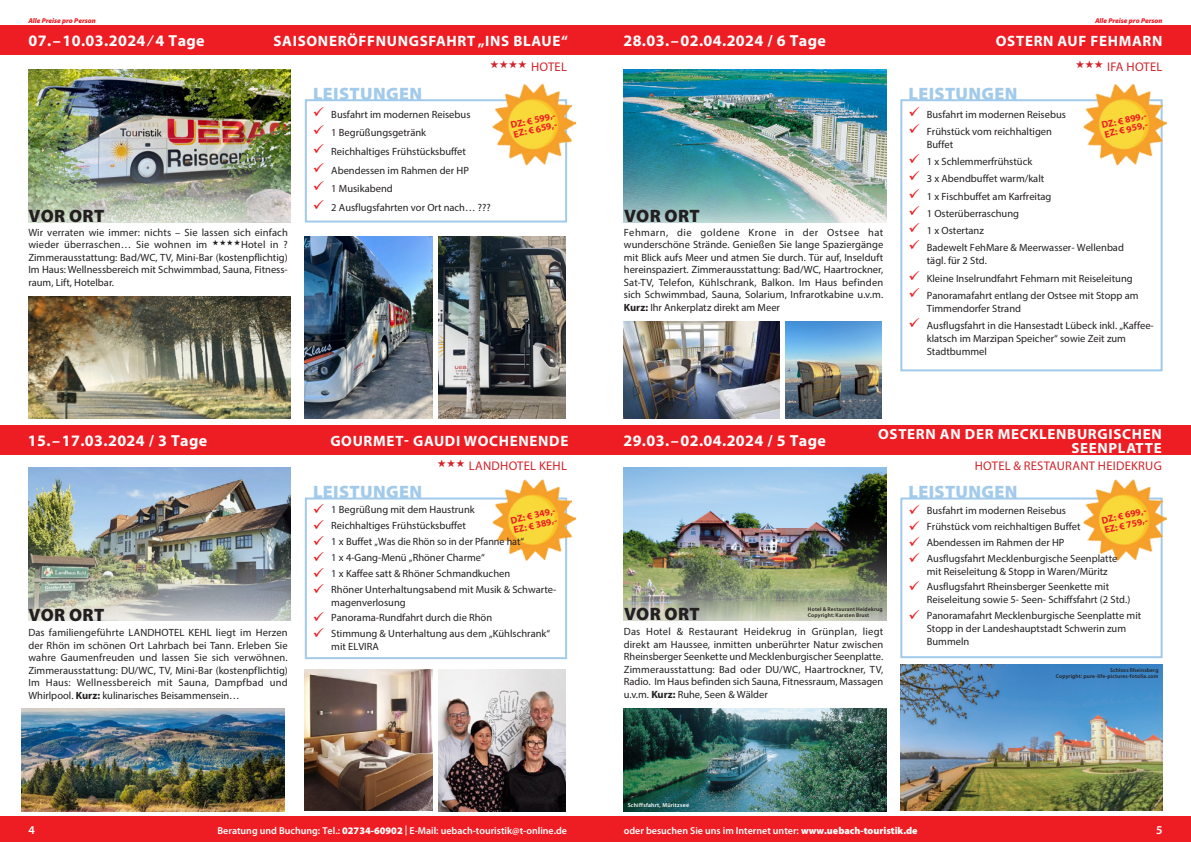
<style>
.page{position:relative;width:1191px;height:842px;background:#fff}
.page>*{position:absolute;margin:0;border:0;box-sizing:border-box;transform-origin:0 0}
.t1{font:900 18px "Myriad Pro";letter-spacing:.02em;color:#a2caeb}
.t2{font:900 18px "Myriad Pro";letter-spacing:.02em;color:#231f20}
.t3{font:700 16px "Myriad Pro";letter-spacing:.025em;color:#fff}
.t4{font:700 15px "Myriad Pro";letter-spacing:.045em;color:#fff}
.t5{font:700 14.7px/14px "Myriad Pro";letter-spacing:.045em;color:#fff;text-align:right}
.t6{font:12.6px "Myriad Pro";letter-spacing:.02em;color:#d1232a}
.t7{font:600 12px "Myriad Pro";color:#fff}
.t8{font:10.5px/12.5px "Myriad Pro";color:#231f20}
.t9{font:600 10px "Myriad Pro";color:#fff}
.t10{font:700 9.7px/9.7px "Myriad Pro";color:#ee1d23}
.t11{font:italic 900 7px "Myriad Pro";color:#ee1d23}
.t12{font:600 5.8px "Myriad Pro";letter-spacing:.04em;color:#fff}
.t13{font:600 5.5px/6px "Myriad Pro";letter-spacing:.03em;color:#231f20}
.s1{color:#ee1d23}
.s2{font-weight:700}
.s3{font-weight:900}
</style>
<div class="page">
<div style="left:0;top:816px;width:1191px;height:26px;background:#ee1d23"></div>
<div style="left:305px;top:497px;width:262px;height:162px;border:2px solid #a2caeb"></div>
<img style="left:485px;top:479px;width:92px;height:90px">
<div style="left:0;top:26px;width:595px;height:29px;background:#ee1d23"></div>
<img style="left:28px;top:296px;width:263px;height:122px">
<img style="left:28px;top:69px;width:263px;height:154px">
<div style="left:305px;top:99px;width:262px;height:124px;border:2px solid #a2caeb"></div>
<img style="left:485px;top:83px;width:92px;height:91px">
<img style="left:438px;top:237px;width:128px;height:181px">
<div style="left:0;top:425px;width:595px;height:30px;background:#ee1d23"></div>
<img style="left:28px;top:468px;width:263px;height:153px">
<div style="left:595px;top:26px;width:596px;height:29px;background:#ee1d23"></div>
<img style="left:624px;top:322px;width:156px;height:96px">
<img style="left:624px;top:69px;width:262px;height:154px">
<div style="left:900px;top:99px;width:262px;height:272px;border:2px solid #a2caeb"></div>
<img style="left:1075px;top:83px;width:92px;height:91px">
<div style="left:595px;top:425px;width:596px;height:30px;background:#ee1d23"></div>
<img style="left:624px;top:468px;width:262px;height:153px">
<div style="left:900px;top:497px;width:262px;height:161px;border:2px solid #a2caeb"></div>
<img style="left:1075px;top:479px;width:92px;height:90px">
<img style="left:900px;top:665px;width:262px;height:145px">
<img style="left:305px;top:237px;width:127px;height:181px">
<img style="left:22px;top:708px;width:262px;height:103px">
<img style="left:438px;top:669px;width:128px;height:142px">
<img style="left:305px;top:669px;width:127px;height:142px">
<img style="left:785px;top:322px;width:97px;height:96px">
<img style="left:624px;top:708px;width:262px;height:103px">
<p class="t11" style="left:28px;top:16px;width:69px">Alle Preise pro Person</p>
<p class="t11" style="left:1095px;top:16px;width:69px">Alle Preise pro Person</p>
<h2 class="t3" style="left:623px;top:31px;width:204px">28.03.–02.04.2024 / 6 Tage</h2>
<h3 class="t4" style="left:996px;top:31px;width:168px">OSTERN AUF FEHMARN</h3>
<h2 class="t3" style="left:29px;top:31px;width:178px">07.–10.03.2024 / 4 Tage</h2>
<h3 class="t4" style="left:273px;top:31px;width:296px">SAISONERÖFFNUNGSFAHRT „INS BLAUE“</h3>
<p class="t6" style="left:531px;top:59px;width:37px">HOTEL</p>
<p class="t6" style="left:1107px;top:59px;width:57px">IFA HOTEL</p>
<h1 class="t2" style="left:29px;top:204px;width:77px">VOR ORT</h1>
<p class="t8" style="left:28px;top:226px;width:261px">Wir verraten wie immer: nichts – Sie lassen sich einfach wieder überraschen… Sie wohnen im</p>
<p class="t8" style="left:28px;top:238px;width:261px;text-align:justify;text-indent:213px">Hotel in ?<br>Zimmerausstattung: Bad/WC, TV, Mini-Bar (kostenpflichtig)<br>Im Haus: Wellnessbereich mit Schwimmbad, Sauna, Fitness&shy;raum, Lift, Hotelbar.</p>
<h1 class="t1" style="left:313px;top:82px;width:110px">LEISTUNGEN</h1>
<p class="t8" style="left:313px;top:108px;width:159px"><span class="s1">✓</span> Busfahrt im modernen Reisebus</p>
<p class="t8" style="left:313px;top:126px;width:115px"><span class="s1">✓</span> 1 Begrüßungsgetränk</p>
<p class="t8" style="left:313px;top:145px;width:155px"><span class="s1">✓</span> Reichhaltiges Frühstücksbuffet</p>
<p class="t8" style="left:313px;top:164px;width:158px"><span class="s1">✓</span> Abendessen im Rahmen der HP</p>
<p class="t8" style="left:313px;top:182px;width:81px"><span class="s1">✓</span> 1 Musikabend</p>
<p class="t8" style="left:313px;top:201px;width:179px"><span class="s1">✓</span> 2 Ausflugsfahrten vor Ort nach… ???</p>
<p class="t10" style="left:510px;top:120px;width:47px;rotate:-13deg">DZ: € 599,-<br>EZ: € 659,-</p>
<h1 class="t2" style="left:624px;top:204px;width:77px">VOR ORT</h1>
<p class="t8" style="left:624px;top:226px;width:261px;text-align:justify">Fehmarn, die goldene Krone in der Ostsee hat wunderschöne Strände. Genießen Sie lange Spaziergänge mit Blick aufs Meer und atmen Sie durch. Tür auf, Inselduft hereinspaziert. Zimmerausstattung: Bad/WC, Haartrockner, Sat-TV, Telefon, Kühlschrank, Balkon. Im Haus befinden sich Schwimmbad, Sauna, Solarium, Infrarotkabine u.v.m.<br><span class="s2">Kurz:</span> Ihr Ankerplatz direkt am Meer</p>
<h1 class="t1" style="left:908px;top:82px;width:110px">LEISTUNGEN</h1>
<p class="t8" style="left:908px;top:108px;width:159px"><span class="s1">✓</span> Busfahrt im modernen Reisebus</p>
<p class="t8" style="left:926px;top:125px;width:127px;line-height:13px;text-indent:-18px"><span class="s1">✓</span> Frühstück vom reichhaltigen<br>Buffet</p>
<p class="t8" style="left:908px;top:155px;width:125px"><span class="s1">✓</span> 1 x Schlemmerfrühstück</p>
<p class="t8" style="left:908px;top:172px;width:137px"><span class="s1">✓</span> 3 x Abendbuffet warm/kalt</p>
<p class="t8" style="left:908px;top:190px;width:145px"><span class="s1">✓</span> 1 x Fischbuffet am Karfreitag</p>
<p class="t8" style="left:908px;top:207px;width:112px"><span class="s1">✓</span> 1 Osterüberraschung</p>
<p class="t8" style="left:908px;top:224px;width:77px"><span class="s1">✓</span> 1 x Ostertanz</p>
<p class="t8" style="left:926px;top:241px;width:199px;line-height:13px;text-indent:-18px"><span class="s1">✓</span> Badewelt FehMare &amp; Meerwasser- Wellenbad tägl. für 2 Std.</p>
<p class="t8" style="left:908px;top:272px;width:226px"><span class="s1">✓</span> Kleine Inselrundfahrt Fehmarn mit Reiseleitung</p>
<p class="t8" style="left:926px;top:289px;width:213px;line-height:13px;text-indent:-18px"><span class="s1">✓</span> Panoramafahrt entlang der Ostsee mit Stopp am<br>Timmendorfer Strand</p>
<p class="t8" style="left:926px;top:319px;width:228px;line-height:13px;text-indent:-18px"><span class="s1">✓</span> Ausflugsfahrt in die Hansestadt Lübeck inkl. „Kaffee&shy;klatsch im Marzipan Speicher“ sowie Zeit zum<br>Stadtbummel</p>
<p class="t10" style="left:1100px;top:120px;width:47px;rotate:-13deg">DZ: € 899,-<br>EZ: € 959,-</p>
<h2 class="t3" style="left:28px;top:430px;width:181px">15.–17.03.2024 / 3 Tage</h2>
<h3 class="t4" style="left:330px;top:431px;width:239px">GOURMET- GAUDI WOCHENENDE</h3>
<h2 class="t3" style="left:623px;top:430px;width:204px">29.03.–02.04.2024 / 5 Tage</h2>
<h3 class="t5" style="left:878px;top:426px;width:285px">OSTERN AN DER MECKLENBURGISCHEN<br>SEENPLATTE</h3>
<h1 class="t2" style="left:29px;top:603px;width:77px">VOR ORT</h1>
<p class="t8" style="left:28px;top:626px;width:261px;text-align:justify">Das familiengeführte LANDHOTEL KEHL liegt im Herzen der Rhön im schönen Ort Lahrbach bei Tann. Erleben Sie wahre Gaumenfreuden und lassen Sie sich verwöhnen.<br>Zimmerausstattung: DU/WC, TV, Mini-Bar (kostenpflichtig)<br>Im Haus: Wellnessbereich mit Sauna, Dampfbad und Whirlpool. <span class="s2">Kurz:</span> kulinarisches Beisammensein…</p>
<p class="t6" style="left:469px;top:458px;width:100px">LANDHOTEL KEHL</p>
<h1 class="t1" style="left:313px;top:479px;width:110px">LEISTUNGEN</h1>
<p class="t8" style="left:313px;top:503px;width:163px"><span class="s1">✓</span> 1 Begrüßung mit dem Haustrunk</p>
<p class="t8" style="left:313px;top:519px;width:155px"><span class="s1">✓</span> Reichhaltiges Frühstücksbuffet</p>
<p class="t8" style="left:313px;top:535px;width:213px"><span class="s1">✓</span> 1 x Buffet „Was die Rhön so in der Pfanne hat“</p>
<p class="t8" style="left:313px;top:551px;width:173px"><span class="s1">✓</span> 1 x 4-Gang-Menü „Rhöner Charme“</p>
<p class="t8" style="left:313px;top:567px;width:199px"><span class="s1">✓</span> 1 x Kaffee satt &amp; Rhöner Schmandkuchen</p>
<p class="t8" style="left:331px;top:582px;width:226px;line-height:13px;text-indent:-18px"><span class="s1">✓</span> Rhöner Unterhaltungsabend mit Musik &amp; Schwarte&shy;magenverlosung</p>
<p class="t8" style="left:313px;top:611px;width:181px"><span class="s1">✓</span> Panorama-Rundfahrt durch die Rhön</p>
<p class="t8" style="left:331px;top:627px;width:220px;line-height:13px;text-indent:-18px"><span class="s1">✓</span> Stimmung &amp; Unterhaltung aus dem „Kühlschrank“ mit ELVIRA</p>
<p class="t10" style="left:510px;top:516px;width:47px;rotate:-13deg">DZ: € 349,-<br>EZ: € 389,-</p>
<h1 class="t2" style="left:624px;top:602px;width:77px">VOR ORT</h1>
<p class="t13" style="left:808px;top:606px;width:76px">Hotel &amp; Restaurant Heidekrug<br>Copyright: Karsten Brust</p>
<p class="t8" style="left:624px;top:625px;width:261px;text-align:justify">Das Hotel &amp; Restaurant Heidekrug in Grünplan, liegt direkt am Haussee, inmitten unberührter Natur zwischen Rheinsberger Seenkette und Mecklenburgischer Seenplatte.<br>Zimmerausstattung: Bad oder DU/WC, Haartrockner, TV, Radio. Im Haus befinden sich Sauna, Fitnessraum, Massagen u.v.m. <span class="s2">Kurz:</span> Ruhe, Seen &amp; Wälder</p>
<p class="t6" style="left:974px;top:458px;width:188px">HOTEL &amp; RESTAURANT HEIDEKRUG</p>
<p class="t10" style="left:1100px;top:516px;width:47px;rotate:-13deg">DZ: € 699,-<br>EZ: € 759,-</p>
<h1 class="t1" style="left:908px;top:480px;width:110px">LEISTUNGEN</h1>
<p class="t8" style="left:908px;top:504px;width:159px"><span class="s1">✓</span> Busfahrt im modernen Reisebus</p>
<p class="t8" style="left:908px;top:520px;width:174px"><span class="s1">✓</span> Frühstück vom reichhaltigen Buffet</p>
<p class="t8" style="left:908px;top:536px;width:158px"><span class="s1">✓</span> Abendessen im Rahmen der HP</p>
<p class="t8" style="left:926px;top:551px;width:192px;line-height:13px;text-indent:-18px"><span class="s1">✓</span> Ausflugsfahrt Mecklenburgische Seenplatte mit Reiseleitung &amp; Stopp in Waren/Müritz</p>
<p class="t8" style="left:926px;top:580px;width:205px;line-height:13px;text-indent:-18px"><span class="s1">✓</span> Ausflugsfahrt Rheinsberger Seenkette mit<br>Reiseleitung sowie 5- Seen- Schiffsfahrt (2 Std.)</p>
<p class="t8" style="left:926px;top:609px;width:216px;line-height:13px;text-indent:-18px"><span class="s1">✓</span> Panoramafahrt Mecklenburgische Seenplatte mit<br>Stopp in der Landeshauptstadt Schwerin zum<br>Bummeln</p>
<p class="t13" style="left:1055px;top:667px;width:104px;text-align:right">Schloss Rheinsberg<br>Copyright: pure-life-pictures-fotolia.com</p>
<p class="t12" style="left:627px;top:802px;width:63px">Schiffsfahrt, Müritzsee</p>
<p class="t7" style="left:28px;top:822px;width:8px">4</p>
<p class="t9" style="left:217px;top:824px;width:351px">Beratung und Buchung: Tel.: <span class="s3">02734-60902</span> | E-Mail: uebach-touristik@t-online.de</p>
<p class="t9" style="left:624px;top:824px;width:295px">oder besuchen Sie uns im Internet unter: <span class="s3">www.uebach-touristik.de</span></p>
<p class="t7" style="left:1156px;top:822px;width:8px">5</p>
</div>
